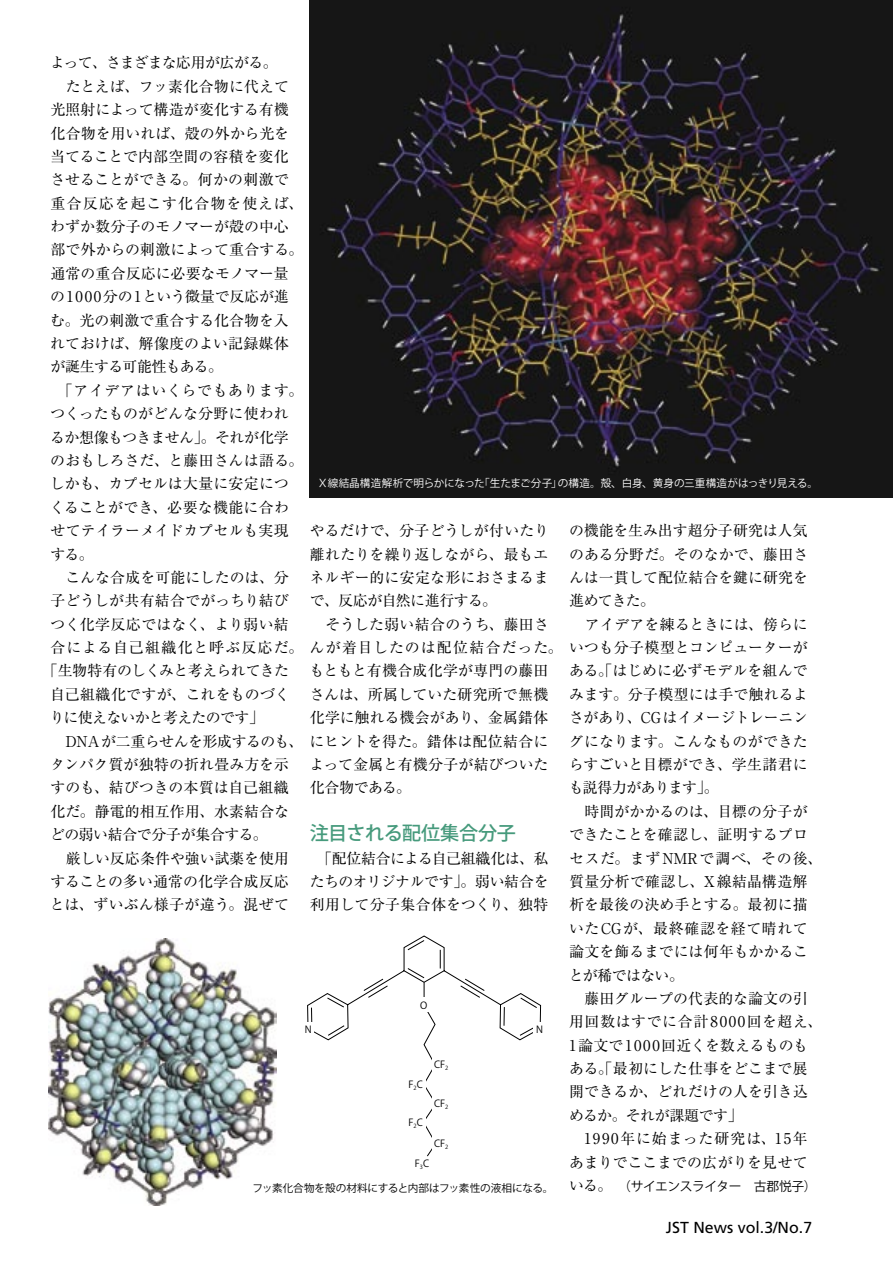
<style>
.page{position:relative;width:893px;height:1263px;background:#fff}
.page>*{position:absolute;margin:0;border:0;box-sizing:border-box;transform-origin:0 0}
.小見出し{font:500 19.2px "Koz Go Std";letter-spacing:-.02em;color:#469a7c}
.t1{font:15.9px "Frutiger";color:#000}
.new-本文{font:14.85px/23.4px "Ryumin Pro";letter-spacing:.005em;color:#000}
.new-本文-2{font:14.85px "Ryumin Pro";letter-spacing:.055em;color:#000}
.new-本文-3{font:14.85px/23.4px "Ryumin Pro";letter-spacing:.03em;color:#000}
.new-本文-4{font:14.85px "Ryumin Pro";letter-spacing:-.035em;color:#000}
.new-本文-5{font:14.85px "Ryumin Pro";letter-spacing:-.045em;color:#000}
.new-本文-6{font:12.75px "Koz Go Std";letter-spacing:-.04em;color:#000}
.JST-キャプ{font:10.65px "Koz Go Std";letter-spacing:-.005em;color:#fff}
.JST-キャプ-2{font:10.65px "Koz Go Std";letter-spacing:-.015em;color:#000}
.t2{font:9.75px "Koz Go Std Regular 90 pv RKSJ H";color:#000}
.s1{font-family:"Ryumin Pro";font-size:14.85px}
</style>
<div class="page">
<img style="left:310px;top:0;width:583px;height:498px">
<svg style="left:307px;top:935px;width:235px;height:222px"></svg>
<div style="left:533px;top:1022px;width:12px;height:12px;background:#fff"></div>
<div style="left:302px;top:1022px;width:12px;height:12px;background:#fff"></div>
<img style="left:48px;top:939px;width:229px;height:266px">
<p class="new-本文-4" style="left:50px;top:51px;width:229px">よって、さまざまな応用が広がる。</p>
<p class="new-本文" style="left:50px;top:74px;width:255px">　たとえば、フッ素化合物に代えて光照射によって構造が変化する有機化合物を用いれば、殻の外から光を当てることで内部空間の容積を変化させることができる。何かの刺激で重合反応を起こす化合物を使えば、わずか数分子のモノマーが殻の中心部で外からの刺激によって重合する。通常の重合反応に必要なモノマー量の1000分の1という微量で反応が進む。光の刺激で重合する化合物を入れておけば、解像度のよい記録媒体が誕生する可能性もある。</p>
<p class="new-本文" style="left:50px;top:378px;width:255px">　「アイデアはいくらでもあります。つくったものがどんな分野に使われるか想像もつきません」。それが化学のおもしろさだ、と藤田さんは語る。しかも、カプセルは大量に安定につくることができ、必要な機能に合わせてテイラーメイドカプセルも実現する。</p>
<p class="new-本文" style="left:51px;top:565px;width:240px">　こんな合成を可能にしたのは、分</p>
<p class="new-本文" style="left:50px;top:588px;width:240px">子どうしが共有結合でがっちり結び</p>
<p class="new-本文" style="left:50px;top:611px;width:240px">つく化学反応ではなく、より弱い結</p>
<p class="new-本文-2" style="left:51px;top:636px;width:758px">合による自己組織化と呼ぶ反応だ。んが着目したのは配位結合だった。いつも分子模型とコンピューターが</p>
<p class="new-本文-4" style="left:43px;top:659px;width:248px">「生物特有のしくみと考えられてきた</p>
<p class="new-本文" style="left:50px;top:682px;width:241px">自己組織化ですが、これをものづく</p>
<p class="new-本文-5" style="left:50px;top:706px;width:216px">りに使えないかと考えたのです」</p>
<p class="new-本文" style="left:50px;top:728px;width:500px">　DNAが二重らせんを形成するのも、にヒントを得た。錯体は配位結合にタンパク質が独特の折れ畳み方を示<br>すのも、結びつきの本質は自己組織<br>化だ。静電的相互作用、水素結合な<br>どの弱い結合で分子が集合する。　</p>
<p class="new-本文" style="left:50px;top:845px;width:241px;text-align:justify">　厳しい反応条件や強い試薬を使用することの多い通常の化学合成反応とは、ずいぶん様子が違う。混ぜて</p>
<p class="JST-キャプ" style="left:318px;top:476px;width:502px">Ｘ線結晶構造解析で明らかになった「生たまご分子」の構造。殻、白身、黄身の三重構造がはっきり見える。</p>
<p class="new-本文" style="left:310px;top:518px;width:241px;text-align:justify">やるだけで、分子どうしが付いたり離れたりを繰り返しながら、最もエネルギー的に安定な形におさまるまで、反応が自然に進行する。</p>
<p class="new-本文" style="left:310px;top:611px;width:240px">　そうした弱い結合のうち、藤田さ</p>
<p class="new-本文" style="left:309px;top:658px;width:241px;text-align:justify">もともと有機合成化学が専門の藤田さんは、所属していた研究所で無機化学に触れる機会があり、金属錯体</p>
<p class="new-本文" style="left:309px;top:752px;width:240px">よって金属と有機分子が結びついた化合物である。</p>
<p class="小見出し" style="left:310px;top:821px;width:208px">注目される配位集合分子</p>
<p class="new-本文" style="left:310px;top:845px;width:240px;text-align:justify">　「配位結合による自己組織化は、私たちのオリジナルです」。弱い結合を利用して分子集合体をつくり、独特</p>
<p class="new-本文" style="left:569px;top:518px;width:241px;text-align:justify">の機能を生み出す超分子研究は人気のある分野だ。そのなかで、藤田さんは一貫して配位結合を鍵に研究を進めてきた。</p>
<p class="new-本文" style="left:569px;top:611px;width:240px">　アイデアを練るときには、傍らに</p>
<p class="new-本文" style="left:569px;top:658px;width:241px;text-align:justify">ある。「はじめに必ずモデルを組んでみます。分子模型には手で触れるよさがあり、CGはイメージトレーニングになります。こんなものができたらすごいと目標ができ、学生諸君にも説得力があります」。</p>
<p class="new-本文" style="left:569px;top:798px;width:255px">　時間がかかるのは、目標の分子ができたことを確認し、証明するプロセスだ。まずNMRで調べ、その後、質量分析で確認し、X線結晶構造解析を最後の決め手とする。最初に描いたCGが、最終確認を経て晴れて論文を飾るまでには何年もかかることが稀ではない。</p>
<p class="new-本文" style="left:569px;top:986px;width:255px">　藤田グループの代表的な論文の引用回数はすでに合計8000回を超え、<br>1論文で1000回近くを数えるものもある。「最初にした仕事をどこまで展開できるか、どれだけの人を引き込めるか。それが課題です」</p>
<p class="new-本文-3" style="left:569px;top:1126px;width:240px">　1990年に始まった研究は、15年あまりでここまでの広がりを見せて</p>
<p class="new-本文-6" style="left:569px;top:1178px;width:249px"><span class="s1">いる。</span> （サイエンスライター　古郡悦子）</p>
<p class="t2" style="left:420px;top:999px;width:9px">O</p>
<p class="t2" style="left:305px;top:1024px;width:8px">N</p>
<p class="t2" style="left:536px;top:1024px;width:8px">N</p>
<p class="t2" style="left:434px;top:1058px;width:16px">CF<sub>2</sub></p>
<p class="t2" style="left:434px;top:1097px;width:16px">CF<sub>2</sub></p>
<p class="t2" style="left:434px;top:1137px;width:16px">CF<sub>2</sub></p>
<p class="t2" style="left:408px;top:1078px;width:16px">F<sub>2</sub>C</p>
<p class="t2" style="left:408px;top:1116px;width:16px">F<sub>2</sub>C</p>
<p class="t2" style="left:415px;top:1157px;width:16px">F<sub>3</sub>C</p>
<p class="JST-キャプ-2" style="left:252px;top:1181px;width:303px">フッ素化合物を殻の材料にすると内部はフッ素性の液相になる。</p>
<p class="t1" style="left:666px;top:1218px;width:148px">JST News vol.3/No.7</p>
</div>
